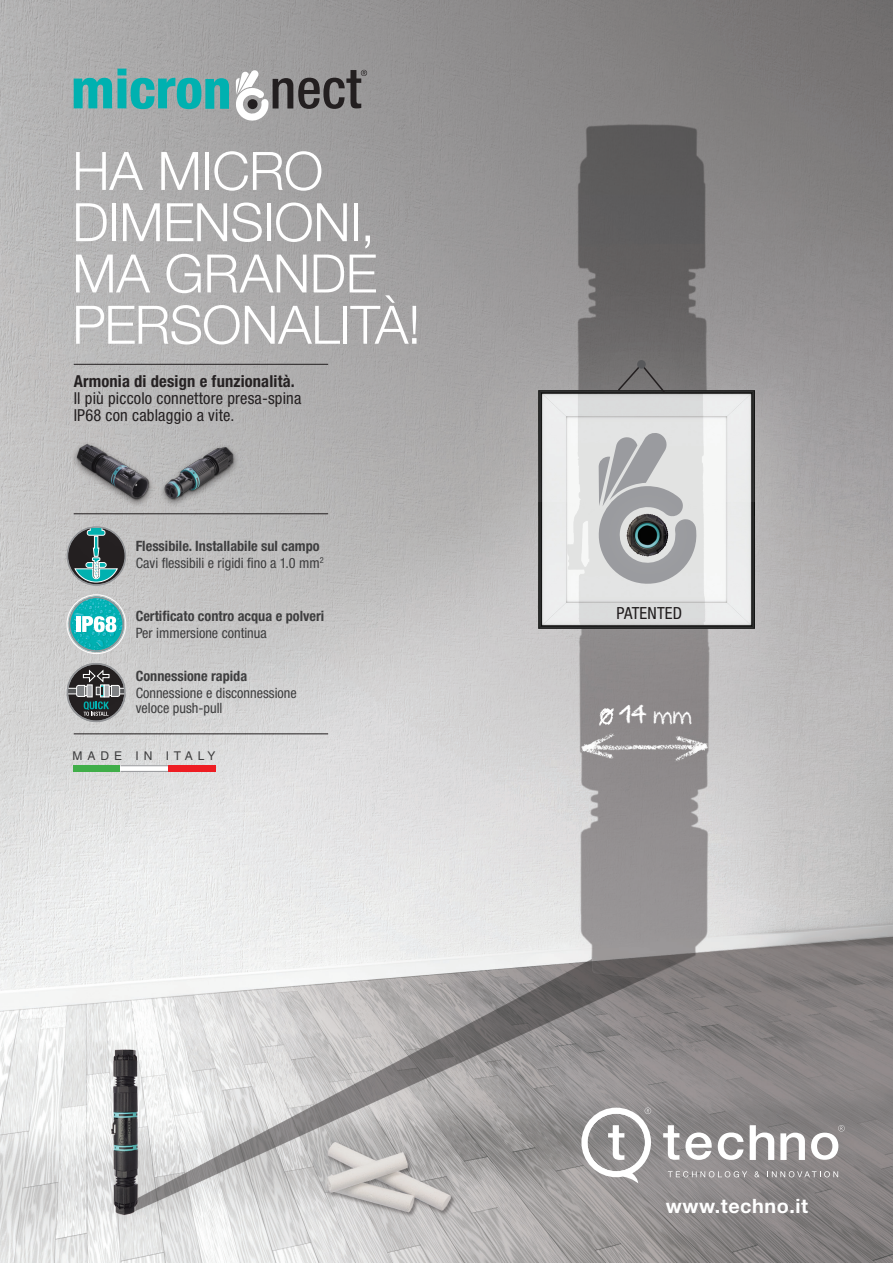
<style>
.page{position:relative;width:893px;height:1263px;background:#fff}
.page>*{position:absolute;margin:0;border:0;box-sizing:border-box;transform-origin:0 0}
.t1{font:300 53.1px/51.3px "Helvetica Neue LT Std";letter-spacing:-.01em;color:#fff}
.t2{font:27.3px "pastel";color:#fff}
.t3{font:700 19.8px "Helvetica Neue LT Std";letter-spacing:.03em;color:#fff}
.t4{font:condensed 16.65px "Helvetica Neue LT Std";letter-spacing:.01em;color:#231f20}
.t5{font:condensed 16.5px/17.2px "Helvetica Neue LT Std";letter-spacing:.01em;color:#231f20}
.t6{font:700 condensed 16.5px "Helvetica Neue LT Std";letter-spacing:.01em;color:#231f20}
.t7{font:700 condensed 14.25px/16.5px "Helvetica Neue LT Std";color:#3e3e3f}
.t8{font:condensed 14.25px/15px "Helvetica Neue LT Std";color:#3e3e3f}
.t9{font:12px "Helvetica LT Std";letter-spacing:.41em;color:#3e3e3f}
.s1{font-weight:400}
</style>
<div class="page">
<img style="left:0;top:0;width:893px;height:1263px">
<div style="left:414px;top:264px;width:464px;height:377px;background:#fff;opacity:.18"></div>
<div style="left:414px;top:377px;width:464px;height:377px;background:#fff;opacity:.18"></div>
<img style="left:539px;top:507px;width:215px;height:122px">
<div style="left:507px;top:252px;width:269px;height:255px;background:#fff;opacity:.18"></div>
<svg style="left:616px;top:362px;width:50px;height:31px"></svg>
<svg style="left:599px;top:708px;width:15px;height:18px"></svg>
<div style="left:637px;top:360px;width:9px;height:9px;background:#57585a;border-radius:50%"></div>
<svg style="left:663px;top:1125px;width:16px;height:35px"></svg>
<svg style="left:685px;top:1132px;width:58px;height:28px"></svg>
<svg style="left:750px;top:1125px;width:24px;height:35px"></svg>
<svg style="left:780px;top:1133px;width:25px;height:27px"></svg>
<svg style="left:811px;top:1125px;width:34px;height:35px"></svg>
<svg style="left:581px;top:1107px;width:70px;height:76px"></svg>
<svg style="left:668px;top:1171px;width:79px;height:6px"></svg>
<svg style="left:754px;top:1171px;width:6px;height:6px"></svg>
<svg style="left:767px;top:1171px;width:71px;height:6px"></svg>
<img style="left:567px;top:393px;width:139px;height:231px">
<div style="left:0;top:240px;width:434px;height:249px;background:#fff;opacity:.18"></div>
<hr style="left:74px;top:364px;width:254px;height:1px;background:#231f20">
<div style="left:0;top:390px;width:434px;height:248px;background:#fff;opacity:.18"></div>
<hr style="left:74px;top:513px;width:254px;height:1px;background:#231f20">
<div style="left:0;top:610px;width:434px;height:248px;background:#fff;opacity:.18"></div>
<hr style="left:74px;top:733px;width:254px;height:1px;background:#231f20">
<img style="left:45px;top:423px;width:223px;height:89px">
<svg style="left:74px;top:69px;width:155px;height:40px;background:#54acac"></svg>
<svg style="left:235px;top:70px;width:132px;height:52px;background:#8e8c8d"></svg>
<div style="left:73px;top:765px;width:47px;height:7px;background:#40ae49"></div>
<svg style="left:120px;top:766px;width:48px;height:5px"></svg>
<div style="left:168px;top:765px;width:48px;height:7px;background:#ee1d23"></div>
<hr style="left:120px;top:771px;width:48px;height:1px;background:#939598">
<hr style="left:120px;top:765px;width:48px;height:1px;background:#939598">
<h1 class="t1" style="left:72px;top:144px;width:350px">HA MICRO<br>DIMENSIONI,<br>MA GRANDE<br>PERSONALITÀ!</h1>
<p class="t6" style="left:74px;top:371px;width:223px">Armonia di design e funzionalità.</p>
<p class="t5" style="left:74px;top:389px;width:229px">Il più piccolo connettore presa-spina<br>IP68 con cablaggio a vite.</p>
<p class="t7" style="left:136px;top:538px;width:190px">Flessibile. Installabile sul campo<br><span class="s1">Cavi flessibili e rigidi fino a 1.0 mm</span><sup>2</sup></p>
<p class="t7" style="left:136px;top:608px;width:190px">Certificato contro acqua e polveri</p>
<p class="t8" style="left:136px;top:625px;width:133px">Per immersione continua</p>
<p class="t7" style="left:136px;top:667px;width:113px">Connessione rapida</p>
<p class="t8" style="left:136px;top:685px;width:163px">Connessione e disconnessione veloce push-pull</p>
<p class="t9" style="left:73px;top:749px;width:145px">MADE IN ITALY</p>
<p class="t4" style="left:616px;top:604px;width:67px">PATENTED</p>
<h2 class="t2" style="left:619px;top:702px;width:75px">14 mm</h2>
<h3 class="t3" style="left:666px;top:1193px;width:144px">www.techno.it</h3>
</div>
